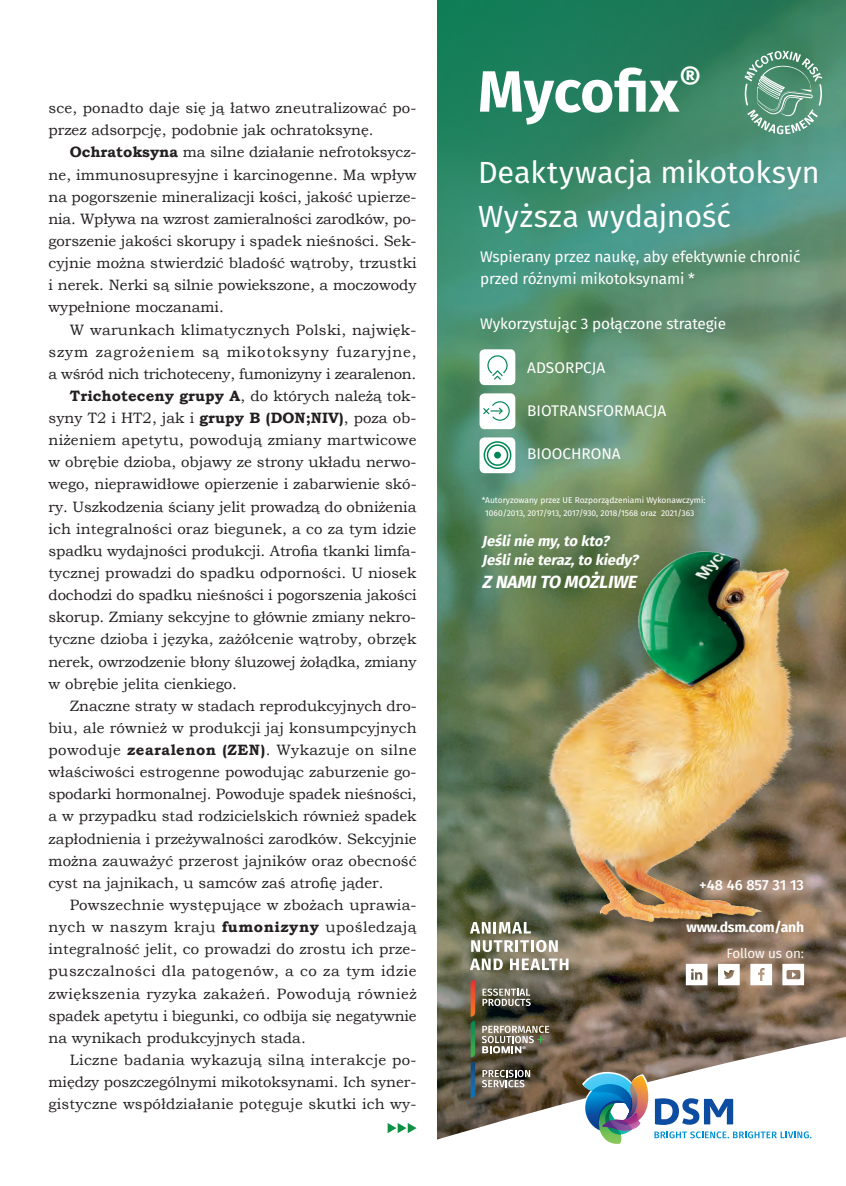
<style>
.page{position:relative;width:846px;height:1186px;background:#fff}
.page>*{position:absolute;margin:0;border:0;box-sizing:border-box;transform-origin:0 0}
.t1{font:700 58.2px "Fira Sans";letter-spacing:-.005em;color:#fff}
.t2{font:30.6px/43.7px "Fira Sans";color:#fff}
.t3{font:italic 700 17.7px "Fira Sans";color:#fff}
.t4{font:15.45px/22.4px "Fira Sans";letter-spacing:-.01em;color:#fff}
.t5{font:15px/22.2px "Bookman Old Style";color:#231f20}
.t6{font:15px "Bookman Old Style";letter-spacing:.035em;color:#231f20}
.t7{font:15px "Bookman Old Style";letter-spacing:.02em;color:#231f20}
.t8{font:15px "Bookman Old Style";letter-spacing:.025em;color:#231f20}
.t9{font:15px "Bookman Old Style";letter-spacing:-.02em;color:#231f20}
.t10{font:15px "Bookman Old Style";letter-spacing:.055em;color:#231f20}
.t11{font:15px "Bookman Old Style";letter-spacing:.03em;color:#231f20}
.t12{font:italic 700 14.55px/18.9px "Fira Sans";color:#fff}
.t13{font:500 14.55px "Fira Sans";color:#fff}
.t14{font:700 13.95px "Fira Sans";letter-spacing:-.02em;color:#fff}
.t15{font:13.5px "Fira Sans";letter-spacing:-.01em;color:#fff}
.t16{font:8.4px/12.6px "Fira Sans";color:#fff}
.s1{font-weight:700}
</style>
<div class="page">
<svg style="left:438px;top:0;width:407px;height:936px;background:#528969"></svg>
<svg style="left:438px;top:936px;width:407px;height:93px;background:#6d604d"></svg>
<img style="left:524px;top:528px;width:321px;height:458px">
<svg style="left:744px;top:51px;width:78px;height:83px;background:#69a188"></svg>
<svg style="left:718px;top:963px;width:21px;height:22px"></svg>
<svg style="left:685px;top:963px;width:22px;height:22px"></svg>
<svg style="left:750px;top:963px;width:21px;height:22px"></svg>
<svg style="left:782px;top:963px;width:21px;height:22px"></svg>
<div style="left:479px;top:349px;width:36px;height:36px;background:#fff;border-radius:5px"></div>
<svg style="left:487px;top:355px;width:20px;height:25px"></svg>
<div style="left:479px;top:393px;width:36px;height:36px;background:#fff;border-radius:5px"></div>
<svg style="left:483px;top:401px;width:26px;height:20px"></svg>
<div style="left:479px;top:437px;width:36px;height:36px;background:#fff;border-radius:5px"></div>
<svg style="left:483px;top:441px;width:28px;height:28px"></svg>
<div style="left:494px;top:452px;width:7px;height:6px;background:#008554;border-radius:50%"></div>
<svg style="left:438px;top:1029px;width:407px;height:111px"></svg>
<svg style="left:582px;top:1069px;width:229px;height:75px"></svg>
<svg style="left:470px;top:922px;width:61px;height:11px"></svg>
<svg style="left:471px;top:940px;width:86px;height:12px"></svg>
<svg style="left:470px;top:958px;width:32px;height:12px"></svg>
<svg style="left:510px;top:958px;width:58px;height:12px"></svg>
<svg style="left:481px;top:1069px;width:49px;height:18px"></svg>
<svg style="left:482px;top:988px;width:48px;height:18px"></svg>
<svg style="left:470px;top:980px;width:5px;height:118px"></svg>
<svg style="left:481px;top:1025px;width:68px;height:28px;background:#938b7c"></svg>
<svg style="left:387px;top:1123px;width:29px;height:10px"></svg>
<p class="t5" style="left:49px;top:97px;width:369px">sce, ponadto daje się ją łatwo zneutralizować po&shy;przez adsorpcję, podobnie jak ochratoksynę.</p>
<p class="t5" style="left:48px;top:141px;width:369px;text-align:justify;text-indent:21px"><span class="s1">Ochratoksyna</span> ma silne działanie nefrotoksycz&shy;ne, immunosupresyjne i karcinogenne. Ma wpływ na pogorszenie mineralizacji kości, jakość upierze&shy;nia. Wpływa na wzrost zamieralności zarodków, po&shy;gorszenie jakości skorupy i spadek nieśności. Sek&shy;cyjnie można stwierdzić bladość wątroby, trzustki i nerek. Nerki są silnie powiekszone, a moczowody wypełnione moczanami.</p>
<p class="t7" style="left:70px;top:320px;width:348px">W warunkach klimatycznych Polski, najwięk-</p>
<p class="t10" style="left:48px;top:342px;width:369px">szym zagrożeniem są mikotoksyny fuzaryjne,</p>
<p class="t9" style="left:48px;top:364px;width:369px">a wśród nich trichoteceny, fumonizyny i zearalenon.</p>
<p class="t5" style="left:70px;top:385px;width:348px"><span class="s1">Trichoteceny grupy A</span>, do których należą tok-</p>
<p class="t5" style="left:48px;top:407px;width:369px">syny T2 i HT2, jak i <span class="s1">grupy B (DON;NIV)</span>, poza ob-</p>
<p class="t7" style="left:48px;top:430px;width:369px">niżeniem apetytu, powodują zmiany martwicowe</p>
<p class="t5" style="left:48px;top:451px;width:369px">w obrębie dzioba, objawy ze strony układu nerwo-</p>
<p class="t5" style="left:48px;top:473px;width:369px">wego, nieprawidłowe opierzenie i zabarwienie skó-</p>
<p class="t5" style="left:48px;top:495px;width:369px">ry. Uszkodzenia ściany jelit prowadzą do obniżenia</p>
<p class="t5" style="left:48px;top:517px;width:369px">ich integralności oraz biegunek, a co za tym idzie</p>
<p class="t5" style="left:48px;top:539px;width:369px">spadku wydajności produkcji. Atrofia tkanki limfa-</p>
<p class="t5" style="left:48px;top:562px;width:369px">tycznej prowadzi do spadku odporności. U niosek</p>
<p class="t5" style="left:48px;top:584px;width:369px">dochodzi do spadku nieśności i pogorszenia jakości</p>
<p class="t5" style="left:48px;top:606px;width:369px">skorup. Zmiany sekcyjne to głównie zmiany nekro-</p>
<p class="t5" style="left:48px;top:628px;width:369px">tyczne dzioba i języka, zażółcenie wątroby, obrzęk</p>
<p class="t5" style="left:48px;top:650px;width:369px">nerek, owrzodzenie błony śluzowej żołądka, zmiany</p>
<p class="t5" style="left:48px;top:672px;width:190px">w obrębie jelita cienkiego.</p>
<p class="t5" style="left:70px;top:694px;width:348px">Znaczne straty w stadach reprodukcyjnych dro-</p>
<p class="t5" style="left:48px;top:716px;width:369px">biu, ale również w produkcji jaj konsumpcyjnych</p>
<p class="t8" style="left:48px;top:740px;width:369px">powoduje <span class="s1">zearalenon (ZEN)</span>. Wykazuje on silne</p>
<p class="t5" style="left:48px;top:761px;width:369px">właściwości estrogenne powodując zaburzenie go-</p>
<p class="t5" style="left:48px;top:783px;width:369px">spodarki hormonalnej. Powoduje spadek nieśności,</p>
<p class="t5" style="left:48px;top:805px;width:369px">a w przypadku stad rodzicielskich również spadek</p>
<p class="t5" style="left:48px;top:827px;width:369px">zapłodnienia i przeżywalności zarodków. Sekcyjnie</p>
<p class="t5" style="left:48px;top:849px;width:369px">można zauważyć przerost jajników oraz obecność</p>
<p class="t5" style="left:48px;top:871px;width:336px">cyst na jajnikach, u samców zaś atrofię jąder.</p>
<p class="t5" style="left:70px;top:893px;width:348px">Powszechnie występujące w zbożach uprawia-</p>
<p class="t11" style="left:48px;top:917px;width:369px">nych w naszym kraju <span class="s1">fumonizyny</span> upośledzają</p>
<p class="t5" style="left:48px;top:938px;width:369px">integralność jelit, co prowadzi do zrostu ich prze-</p>
<p class="t6" style="left:48px;top:961px;width:369px">puszczalności dla patogenów, a co za tym idzie</p>
<p class="t6" style="left:48px;top:983px;width:369px">zwiększenia ryzyka zakażeń. Powodują również</p>
<p class="t5" style="left:48px;top:1004px;width:369px">spadek apetytu i biegunki, co odbija się negatywnie</p>
<p class="t5" style="left:48px;top:1026px;width:259px">na wynikach produkcyjnych stada.</p>
<p class="t8" style="left:70px;top:1050px;width:348px">Liczne badania wykazują silną interakcje po-</p>
<p class="t5" style="left:48px;top:1070px;width:369px">między poszczególnymi mikotoksynami. Ich syner-</p>
<p class="t5" style="left:48px;top:1093px;width:369px">gistyczne współdziałanie potęguje skutki ich wy-</p>
<h1 class="t1" style="left:478px;top:42px;width:224px">Mycofix<sup>®</sup></h1>
<h2 class="t2" style="left:478px;top:150px;width:343px">Deaktywacja mikotoksyn<br>Wyższa wydajność</h2>
<p class="t4" style="left:480px;top:245px;width:322px">Wspierany przez naukę, aby efektywnie chronić przed różnymi mikotoksynami *</p>
<p class="t4" style="left:480px;top:312px;width:247px">Wykorzystując 3 połączone strategie</p>
<p class="t4" style="left:527px;top:356px;width:80px">ADSORPCJA</p>
<p class="t4" style="left:527px;top:399px;width:140px">BIOTRANSFORMACJA</p>
<p class="t4" style="left:527px;top:442px;width:95px">BIOOCHRONA</p>
<p class="t16" style="left:485px;top:494px;width:222px;text-indent:-3px">* Autoryzowany przez UE Rozporządzeniami Wykonawczymi:<br>1060/2013, 2017/913, 2017/930, 2018/1568 oraz 2021/363</p>
<p class="t12" style="left:481px;top:530px;width:162px">Jeślinie my,to kto?<br>Jeślinie teraz,to kiedy?</p>
<p class="t3" style="left:482px;top:567px;width:161px">ZNAMITO MOŻLIWE</p>
<p class="t13" style="left:699px;top:873px;width:106px">+48 46 857 31 13</p>
<p class="t14" style="left:686px;top:915px;width:119px">www.dsm.com/anh</p>
<p class="t15" style="left:726px;top:943px;width:79px">Follow us on:</p>
</div>
